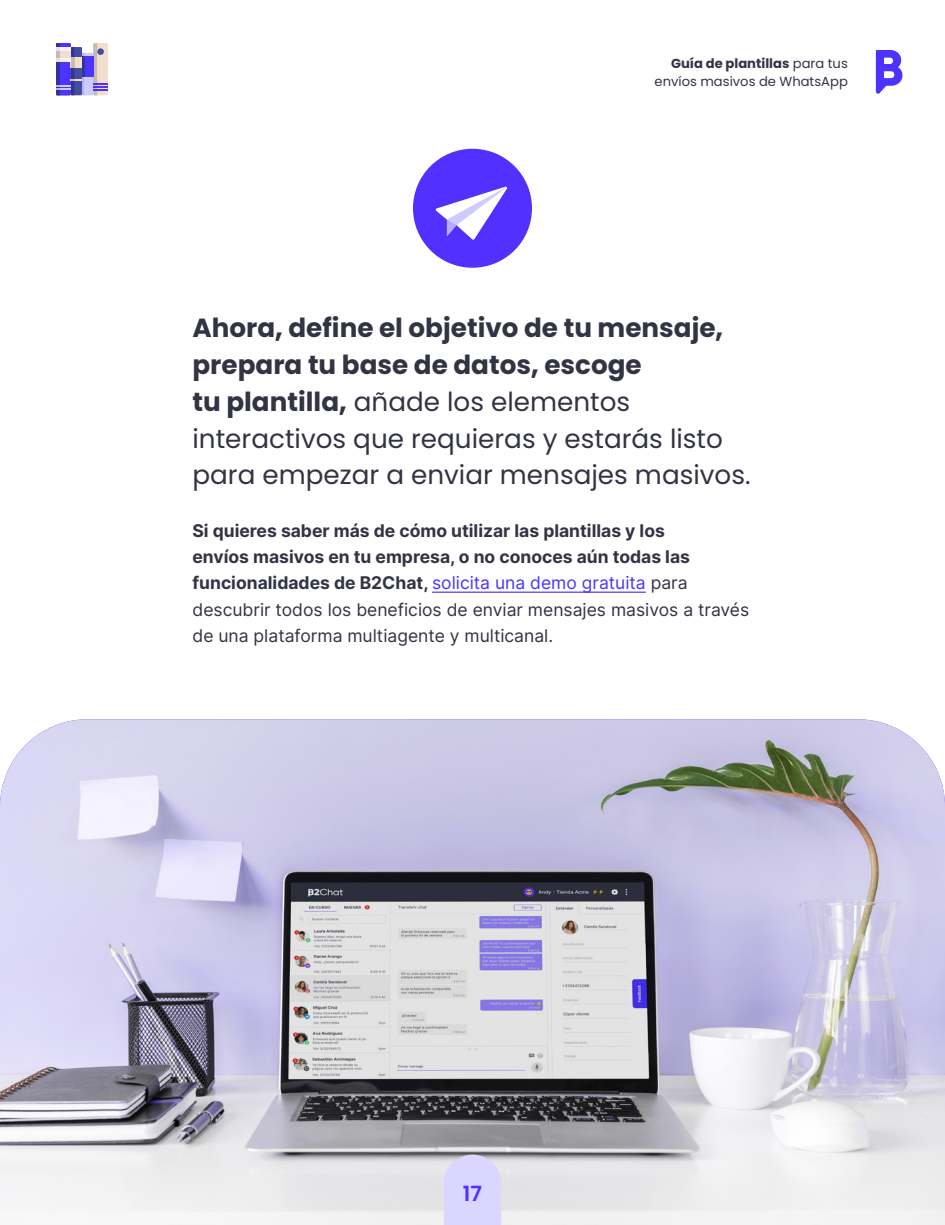
<style>
.page{position:relative;width:945px;height:1225px;background:#fff}
.page>*{position:absolute;margin:0;border:0;box-sizing:border-box;transform-origin:0 0}
.t1{font:26.25px/36.8px "Poppins";color:#323444}
.t2{font:600 21px "Poppins";color:#4c33ff}
.t3{font:700 17.5px/26.2px "Inter";color:#323444}
.t4{font:13.12px/18.4px "Poppins";color:#323444;text-align:right}
.s1{font-weight:700}
.s2{font-weight:400;color:#4c33ff}
.s3{font-weight:400}
</style>
<div class="page">
<svg style="left:876px;top:50px;width:26px;height:44px"></svg>
<div style="left:82px;top:53px;width:11px;height:42px;background:#ccf"></div>
<svg style="left:93px;top:43px;width:15px;height:52px"></svg>
<div style="left:97px;top:48px;width:7px;height:7px;background:#424d9c;border-radius:50%"></div>
<div style="left:82px;top:56px;width:11px;height:21px;background:#4d33ff"></div>
<svg style="left:56px;top:43px;width:28px;height:52px"></svg>
<img style="left:0;top:719px;width:945px;height:506px">
<svg style="left:444px;top:1155px;width:57px;height:70px;background:#d9d4fa"></svg>
<hr style="left:432px;top:592px;width:214px;height:1px;background:#4c33ff">
<div style="left:413px;top:149px;width:119px;height:119px;background:#5230ff;border-radius:50%"></div>
<svg style="left:435px;top:186px;width:72px;height:54px"></svg>
<p class="t4" style="left:655px;top:54px;width:195px"><span class="s1">Guía de plantillas</span> para tus envíos masivos de WhatsApp</p>
<h1 class="t1" style="left:192px;top:310px;width:560px"><span class="s1">Ahora, define el objetivo de tu mensaje, prepara tu base de datos, escoge<br>tu plantilla,</span> añade los elementos interactivos que requieras y estarás listo para empezar a enviar mensajes masivos.</h1>
<p class="t3" style="left:192px;top:517px;width:558px">Si quieres saber más de cómo utilizar las plantillas y los<br>envíos masivos en tu empresa, o no conoces aún todas las funcionalidades de B2Chat, <span class="s2">solicita una demo gratuita</span> <span class="s3">para descubrir todos los beneficios de enviar mensajes masivos a través de una plataforma multiagente y multicanal.</span></p>
<p class="t2" style="left:463px;top:1181px;width:21px">17</p>
</div>
